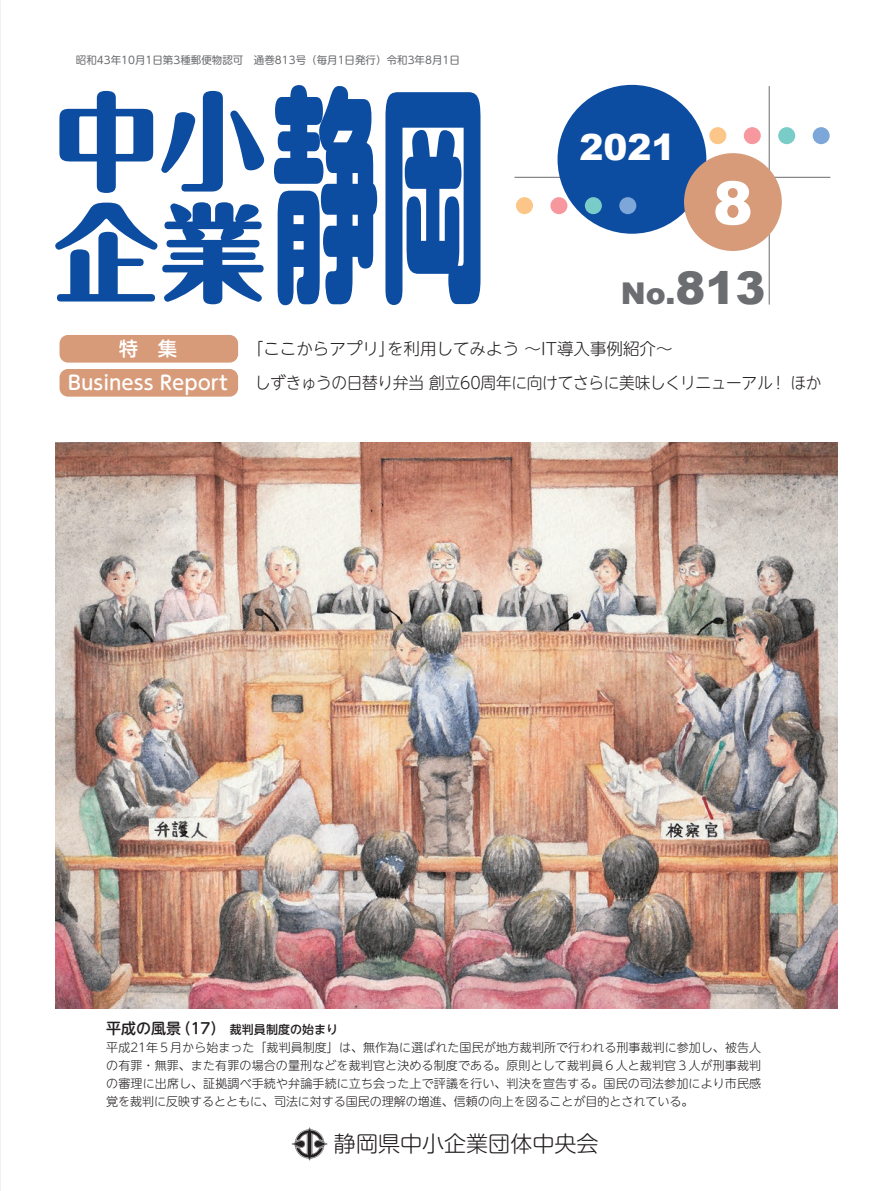
<style>
.page{position:relative;width:893px;height:1191px;background:#fff}
.page>*{position:absolute;margin:0;border:0;box-sizing:border-box;transform-origin:0 0}
.t1{font:900 60px "Arial";color:#fff}
.t2{font:900 45px "Arial";color:#6c6d70}
.t3{font:900 36px "Arial";color:#fff}
.t4{font:900 30px "Arial";color:#6c6d70}
.t5{font:300 22.05px "UD Shin M Go Pro";color:#231f20}
.t6{font:500 19.5px "UD Shin M Go Pro";color:#fff}
.t7{font:300 16.5px "UD Shin M Go Pro";letter-spacing:-.01em;color:#231f20;scale:.95 1}
.t8{font:300 16.5px "UD Shin M Go Pro";letter-spacing:-.01em;color:#231f20}
.t9{font:500 15px "UD Shin M Go Pro";color:#231f20}
.t10{font:300 12px/18px "UD Shin M Go Pro";color:#231f20;text-align:justify}
.t11{font:500 12px "UD Shin M Go Pro";color:#231f20}
.t12{font:10.5px "UD Shin M Go Pro";color:#6c6d70}
.s1{font-size:30px}
.s2{font-size:12px}
</style>
<div class="page">
<svg style="left:59px;top:91px;width:94px;height:102px"></svg>
<svg style="left:161px;top:91px;width:103px;height:100px"></svg>
<svg style="left:55px;top:202px;width:209px;height:102px"></svg>
<svg style="left:274px;top:85px;width:103px;height:220px"></svg>
<svg style="left:385px;top:92px;width:95px;height:213px"></svg>
<hr style="left:514px;top:177px;width:316px;height:1px;background:#6c6d70">
<hr style="left:769px;top:86px;width:1px;height:218px;background:#6c6d70">
<div style="left:557px;top:85px;width:149px;height:149px;background:#0d4da1;border-radius:50%"></div>
<div style="left:684px;top:153px;width:98px;height:98px;background:#d79b7a;border-radius:50%"></div>
<div style="left:709px;top:127px;width:17px;height:17px;background:#fdc689;border-radius:50%"></div>
<div style="left:744px;top:127px;width:17px;height:17px;background:#f6989d;border-radius:50%"></div>
<div style="left:778px;top:127px;width:17px;height:17px;background:#7accc8;border-radius:50%"></div>
<div style="left:813px;top:127px;width:17px;height:17px;background:#7ca7d8;border-radius:50%"></div>
<div style="left:516px;top:197px;width:17px;height:17px;background:#fdc689;border-radius:50%"></div>
<div style="left:550px;top:197px;width:17px;height:17px;background:#f6989d;border-radius:50%"></div>
<div style="left:585px;top:197px;width:17px;height:17px;background:#7accc8;border-radius:50%"></div>
<div style="left:619px;top:197px;width:17px;height:17px;background:#7ca7d8;border-radius:50%"></div>
<div style="left:60px;top:335px;width:178px;height:27px;background:#d79b7a;border-radius:9px"></div>
<div style="left:60px;top:369px;width:178px;height:27px;background:#d79b7a;border-radius:9px"></div>
<img style="left:55px;top:442px;width:783px;height:566px">
<img style="left:291px;top:1127px;width:36px;height:33px">
<p class="t12" style="left:76px;top:51px;width:386px">昭和43年10月1日第3種郵便物認可　通巻813号（毎月1日発行）令和3年8月1日</p>
<h3 class="t3" style="left:579px;top:121px;width:98px">2021</h3>
<h1 class="t1" style="left:713px;top:159px;width:42px">8</h1>
<h2 class="t2" style="left:665px;top:255px;width:102px"><span class="s1">.</span>813</h2>
<h3 class="t4" style="left:621px;top:272px;width:46px">No</h3>
<h3 class="t6" style="left:119px;top:333px;width:60px">特　集</h3>
<h3 class="t6" style="left:68px;top:367px;width:162px">Business Report</h3>
<h3 class="t8" style="left:247px;top:335px;width:150px">「ここからアプリ」</h3>
<h3 class="t8" style="left:387px;top:335px;width:287px">を利用してみよう～IT導入事例紹介~</h3>
<h3 class="t7" style="left:255px;top:369px;width:598px">しずきゅうの日替り弁当創立60周年に向けてさらに美味しくリニューアル！ほか</h3>
<p class="t9" style="left:176px;top:1016px;width:56px">（17）<span class="s2">　</span></p>
<p class="t9" style="left:106px;top:1016px;width:76px">平成の風景</p>
<p class="t10" style="left:106px;top:1037px;width:656px">平成21年５月から始まった「裁判員制度」は、無作為に選ばれた国民が地方裁判所で行われる刑事裁判に参加し、被告人の有罪・無罪、また有罪の場合の量刑などを裁判官と決める制度である。原則として裁判員６人と裁判官３人が刑事裁判の審理に出席し、証拠調べ手続や弁論手続に立ち会った上で評議を行い、判決を宣告する。国民の司法参加により市民感覚を裁判に反映するとともに、司法に対する国民の理解の増進、信頼の向上を図ることが目的とされている。</p>
<p class="t11" style="left:230px;top:1019px;width:109px">裁判員制度の始まり</p>
<h3 class="t5" style="left:334px;top:1126px;width:266px">静岡県中小企業団体中央会</h3>
</div>
